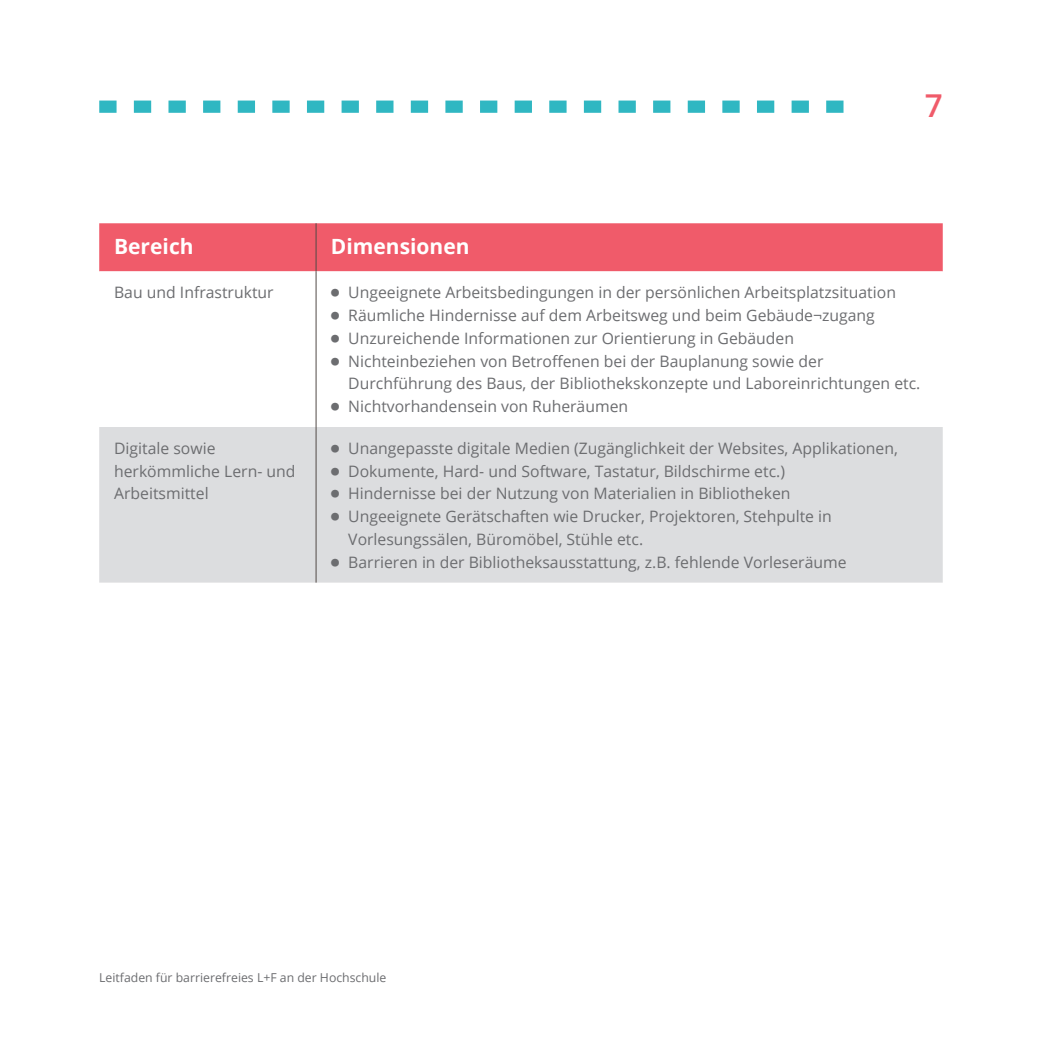
<style>
.page{position:relative;width:1042px;height:1042px;background:#fff}
.page>*{position:absolute;margin:0;border:0;box-sizing:border-box;transform-origin:0 0}
.t1{font:600 31.5px "Open Sans";color:#f05b6a}
.t2{font:700 21px "Open Sans";color:#fff}
.t3{font:15.75px/22.8px "Open Sans";color:#6c6d70}
.t4{font:12.25px "Open Sans";color:#6c6d70}
.s1{font-family:"Universal Newswith Comm Pi"}
</style>
<div class="page">
<div style="left:99px;top:223px;width:844px;height:48px;background:#f05b6a"></div>
<svg style="left:99px;top:271px;width:844px;height:156px"></svg>
<div style="left:99px;top:427px;width:844px;height:155px;background:#dcdddf"></div>
<hr style="left:316px;top:223px;width:1px;height:48px;background:#524a47">
<hr style="left:316px;top:271px;width:1px;height:156px;background:#524a47">
<hr style="left:316px;top:427px;width:1px;height:155px;background:#524a47">
<svg style="left:99px;top:101px;width:744px;height:12px"></svg>
<h1 class="t1" style="left:925px;top:84px;width:19px">7</h1>
<h2 class="t2" style="left:114px;top:232px;width:81px">Bereich</h2>
<h2 class="t2" style="left:331px;top:232px;width:140px">Dimensionen</h2>
<p class="t3" style="left:114px;top:281px;width:161px">Bau und Infrastruktur</p>
<p class="t3" style="left:331px;top:281px;width:566px"><span class="s1">●</span> Ungeeignete Arbeitsbedingungen in der persönlichen Arbeitsplatzsituation</p>
<p class="t3" style="left:331px;top:304px;width:545px"><span class="s1">●</span> Räumliche Hindernisse auf dem Arbeitsweg und beim Gebäude¬zugang</p>
<p class="t3" style="left:331px;top:326px;width:465px"><span class="s1">●</span> Unzureichende Informationen zur Orientierung in Gebäuden</p>
<p class="t3" style="left:348px;top:349px;width:574px;text-indent:-17px"><span class="s1">●</span> Nichteinbeziehen von Betroffenen bei der Bauplanung sowie der<br>Durchführung des Baus, der Bibliothekskonzepte und Laboreinrichtungen etc.</p>
<p class="t3" style="left:331px;top:395px;width:299px"><span class="s1">●</span> Nichtvorhandensein von Ruheräumen</p>
<p class="t3" style="left:114px;top:436px;width:183px">Digitale sowie herkömmliche Lern- und<br>Arbeitsmittel</p>
<p class="t3" style="left:331px;top:436px;width:568px"><span class="s1">●</span> Unangepasste digitale Medien (Zugänglichkeit der Websites, Applikationen,</p>
<p class="t3" style="left:331px;top:459px;width:455px"><span class="s1">●</span> Dokumente, Hard- und Software, Tastatur, Bildschirme etc.)</p>
<p class="t3" style="left:331px;top:482px;width:461px"><span class="s1">●</span> Hindernisse bei der Nutzung von Materialien in Bibliotheken</p>
<p class="t3" style="left:348px;top:505px;width:485px;text-indent:-17px"><span class="s1">●</span> Ungeeignete Gerätschaften wie Drucker, Projektoren, Stehpulte in<br>Vorlesungssälen, Büromöbel, Stühle etc.</p>
<p class="t3" style="left:331px;top:550px;width:517px"><span class="s1">●</span> Barrieren in der Bibliotheksausstattung, z.B. fehlende Vorleseräume</p>
<p class="t4" style="left:99px;top:969px;width:289px">Leitfaden für barrierefreies L+F an der Hochschule</p>
</div>
